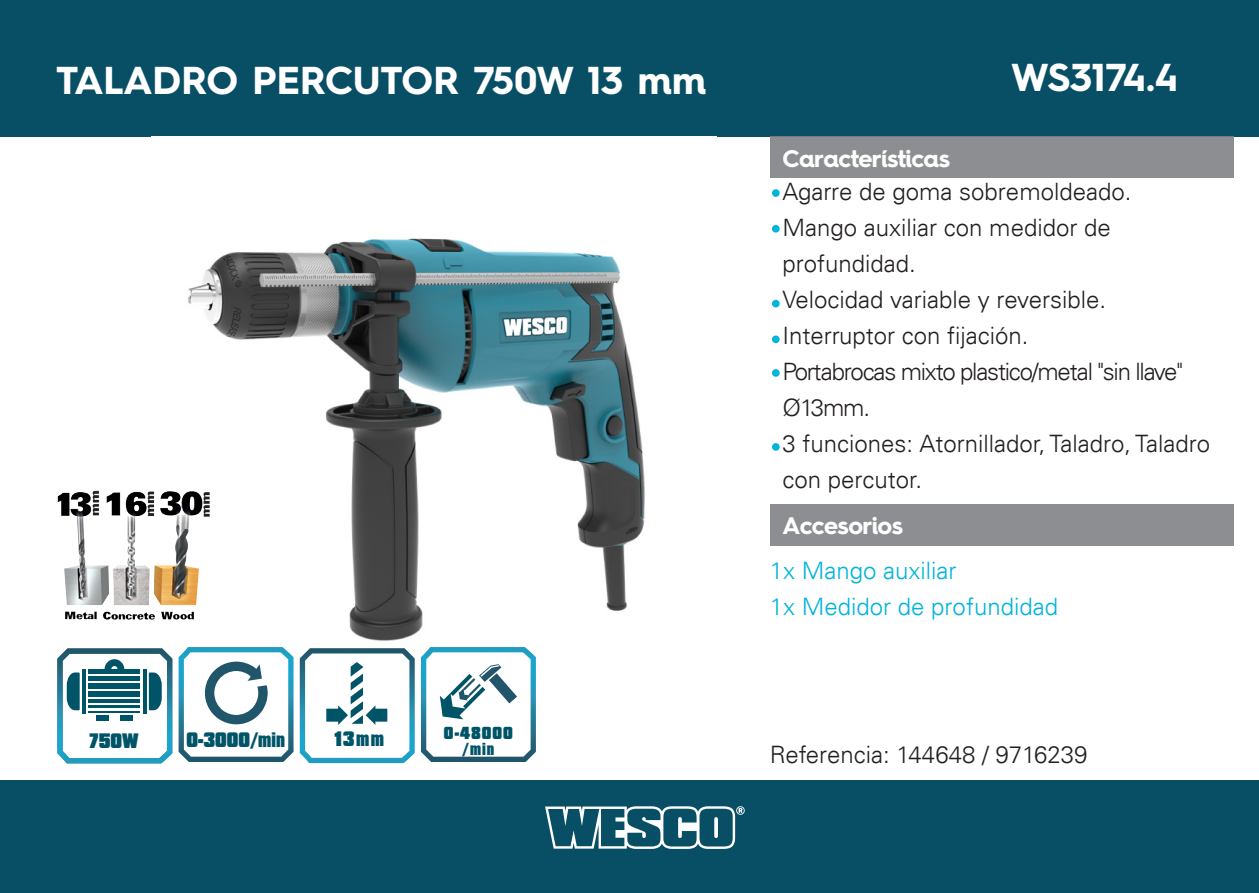
<style>
.page{position:relative;width:1259px;height:893px;background:#fff}
.page>*{position:absolute;margin:0;border:0;box-sizing:border-box;transform-origin:0 0}
.t1{font:700 39px "Hurme Geometric Sans 4";color:#fff}
.t2{font:300 24px/36px "Univers LT";color:#231f20}
.t3{font:300 24px/36px "Univers LT";letter-spacing:-.05em;color:#231f20}
.t4{font:300 24px "Univers LT";color:#00b4dc}
.t5{font:700 24px "Hurme Geometric Sans 4";letter-spacing:-.025em;color:#fff}
.t6{font:900 18px "Compacta BT";color:#005467;scale:.82 1}
.t7{font:900 15px "Compacta BT";letter-spacing:.08em;color:#005467;scale:.82 1}
</style>
<div class="page">
<div style="left:0;top:780px;width:1259px;height:113px;background:#084f66"></div>
<svg style="left:545px;top:806px;width:199px;height:43px"></svg>
<div style="left:0;top:0;width:1259px;height:137px;background:#084f66"></div>
<div style="left:770px;top:137px;width:463px;height:41px;background:#8c8e91"></div>
<img style="left:151px;top:238px;width:494px;height:464px">
<div style="left:770px;top:504px;width:463px;height:41px;background:#8c8e91"></div>
<div style="left:772px;top:189px;width:7px;height:8px;background:#00b4dc;border-radius:50%"></div>
<div style="left:772px;top:300px;width:7px;height:7px;background:#00b4dc;border-radius:50%"></div>
<div style="left:772px;top:225px;width:7px;height:8px;background:#00b4dc;border-radius:50%"></div>
<div style="left:772px;top:335px;width:7px;height:8px;background:#00b4dc;border-radius:50%"></div>
<div style="left:772px;top:369px;width:7px;height:8px;background:#00b4dc;border-radius:50%"></div>
<div style="left:772px;top:443px;width:7px;height:8px;background:#00b4dc;border-radius:50%"></div>
<img style="left:179px;top:647px;width:114px;height:115px">
<svg style="left:205px;top:662px;width:63px;height:62px"></svg>
<img style="left:300px;top:648px;width:115px;height:115px">
<svg style="left:326px;top:662px;width:61px;height:63px"></svg>
<img style="left:71px;top:490px;width:133px;height:115px">
<img style="left:421px;top:647px;width:115px;height:115px">
<svg style="left:440px;top:664px;width:77px;height:55px"></svg>
<svg style="left:57px;top:648px;width:115px;height:115px"></svg>
<p class="t1" style="left:56px;top:53px;width:651px">TALADRO PERCUTOR 750W 13 mm</p>
<p class="t1" style="left:1011px;top:50px;width:168px">WS3174.4</p>
<p class="t5" style="left:782px;top:141px;width:169px">Características</p>
<p class="t6" style="left:90px;top:729px;width:61px">750W</p>
<p class="t2" style="left:782px;top:174px;width:350px">Agarre de goma sobremoldeado.</p>
<p class="t2" style="left:782px;top:210px;width:330px">Mango auxiliar con medidor de profundidad.</p>
<p class="t2" style="left:782px;top:282px;width:325px">Velocidad variable y reversible.</p>
<p class="t2" style="left:782px;top:318px;width:247px">Interruptor con fijación.</p>
<p class="t3" style="left:782px;top:354px;width:402px">Portabrocas mixto plastico/metal "sin llave"<br>Ø13mm.</p>
<p class="t2" style="left:782px;top:426px;width:429px">3 funciones: Atornillador, Taladro, Taladro con percutor.</p>
<p class="t5" style="left:782px;top:508px;width:122px">Accesorios</p>
<p class="t4" style="left:770px;top:556px;width:188px">1x Mango auxiliar</p>
<p class="t4" style="left:770px;top:592px;width:290px">1x Medidor de profundidad</p>
<p class="t6" style="left:186px;top:729px;width:122px">0-3000/min</p>
<p class="t6" style="left:335px;top:728px;width:62px">13mm</p>
<p class="t7" style="left:444px;top:724px;width:86px">0-48000</p>
<p class="t7" style="left:462px;top:740px;width:41px">/min</p>
<p class="t2" style="left:770px;top:737px;width:319px">Referencia: 144648 / 9716239</p>
</div>
